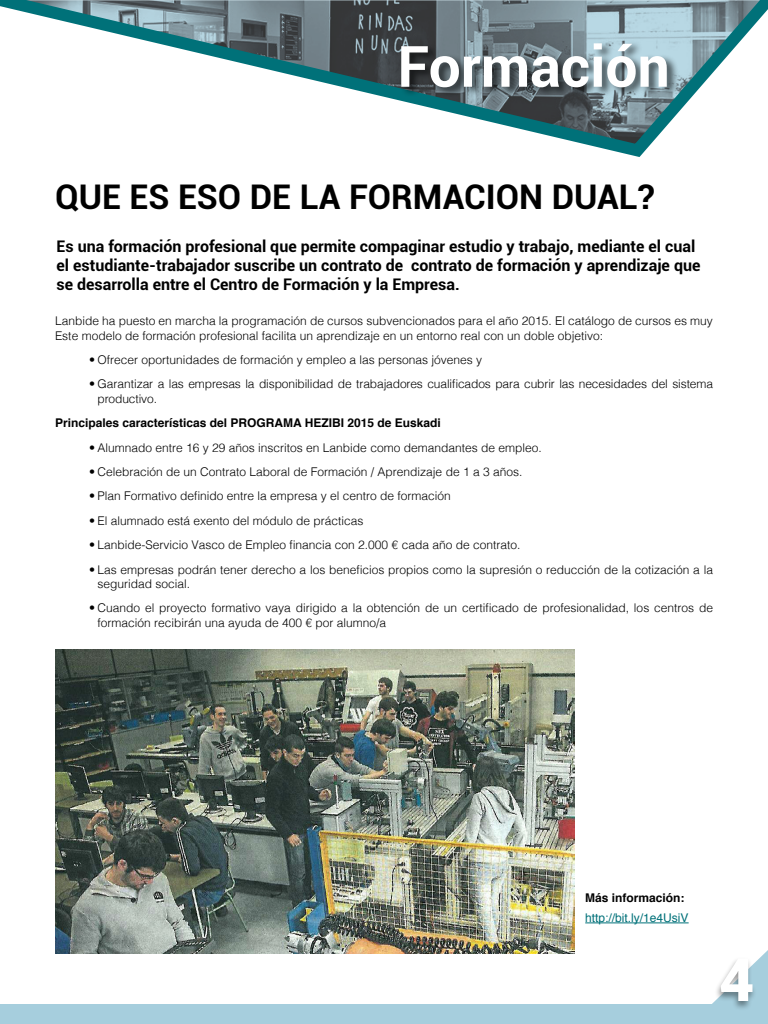
<style>
.page{position:relative;width:768px;height:1024px;background:#fff}
.page>*{position:absolute;margin:0;border:0;box-sizing:border-box;transform-origin:0 0}
.t1{font:900 60px "Roboto";color:#fff}
.t2{font:700 57px "Roboto";color:#fff}
.t3{font:700 34px "Roboto";color:#000}
.t4{font:700 16px/19.2px "Roboto";color:#000}
.t5{font:300 12px/14.4px "Helvetica";color:#000}
.t6{font:700 12px "Helvetica";color:#000}
.t7{font:12px "Helvetica";color:#007179}
</style>
<div class="page">
<div style="left:0;top:1004px;width:768px;height:20px;background:#a6cedd"></div>
<svg style="left:712px;top:950px;width:56px;height:54px"></svg>
<div style="left:714px;top:957px;width:43px;height:54px;background:#000;opacity:.4"></div>
<svg style="left:0;top:0;width:768px;height:157px"></svg>
<div style="left:400px;top:40px;width:279px;height:57px;background:#000;opacity:.6"></div>
<img style="left:55px;top:649px;width:520px;height:305px">
<hr style="left:585px;top:923px;width:104px;height:1px;background:#007179">
<h2 class="t2" style="left:398px;top:26px;width:274px">Formación</h2>
<h3 class="t3" style="left:55px;top:173px;width:601px">QUE ES ESO DE LA FORMACION DUAL?</h3>
<h3 class="t4" style="left:57px;top:236px;width:645px">Es una formación profesional que permite compaginar estudio y trabajo, mediante el cual el estudiante-trabajador suscribe un contrato de contrato de formación y aprendizaje que se desarrolla entre el Centro de Formación y la Empresa.</h3>
<p class="t5" style="left:55px;top:313px;width:659px">Lanbide ha puesto en marcha la programación de cursos subvencionados para el año 2015. El catálogo de cursos es muy<br>Este modelo de formación profesional facilita un aprendizaje en un entorno real con un doble objetivo:</p>
<p class="t5" style="left:89px;top:352px;width:395px">• Ofrecer oportunidades de formación y empleo a las personas jóvenes y</p>
<p class="t5" style="left:98px;top:376px;width:617px;text-indent:-9px">• Garantizar a las empresas la disponibilidad de trabajadores cualificados para cubrir las necesidades del sistema productivo.</p>
<p class="t6" style="left:55px;top:413px;width:387px">Principales características del PROGRAMA HEZIBI 2015 de Euskadi</p>
<p class="t5" style="left:89px;top:439px;width:454px">• Alumnado entre 16 y 29 años inscritos en Lanbide como demandantes de empleo.</p>
<p class="t5" style="left:89px;top:464px;width:435px">• Celebración de un Contrato Laboral de Formación / Aprendizaje de 1 a 3 años.</p>
<p class="t5" style="left:89px;top:488px;width:363px">• Plan Formativo definido entre la empresa y el centro de formación</p>
<p class="t5" style="left:89px;top:512px;width:276px">• El alumnado está exento del módulo de prácticas</p>
<p class="t5" style="left:89px;top:537px;width:433px">• Lanbide-Servicio Vasco de Empleo financia con 2.000 € cada año de contrato.</p>
<p class="t5" style="left:98px;top:561px;width:617px;text-indent:-9px">• Las empresas podrán tener derecho a los beneficios propios como la supresión o reducción de la cotización a la seguridad social.</p>
<p class="t5" style="left:98px;top:600px;width:617px;text-indent:-9px">• Cuando el proyecto formativo vaya dirigido a la obtención de un certificado de profesionalidad, los centros de formación recibirán una ayuda de 400 € por alumno/a</p>
<p class="t6" style="left:585px;top:888px;width:101px">Más información:</p>
<p class="t7" style="left:585px;top:909px;width:105px">http://bit.ly/1e4UsiV</p>
<h1 class="t1" style="left:719px;top:937px;width:36px">4</h1>
</div>
